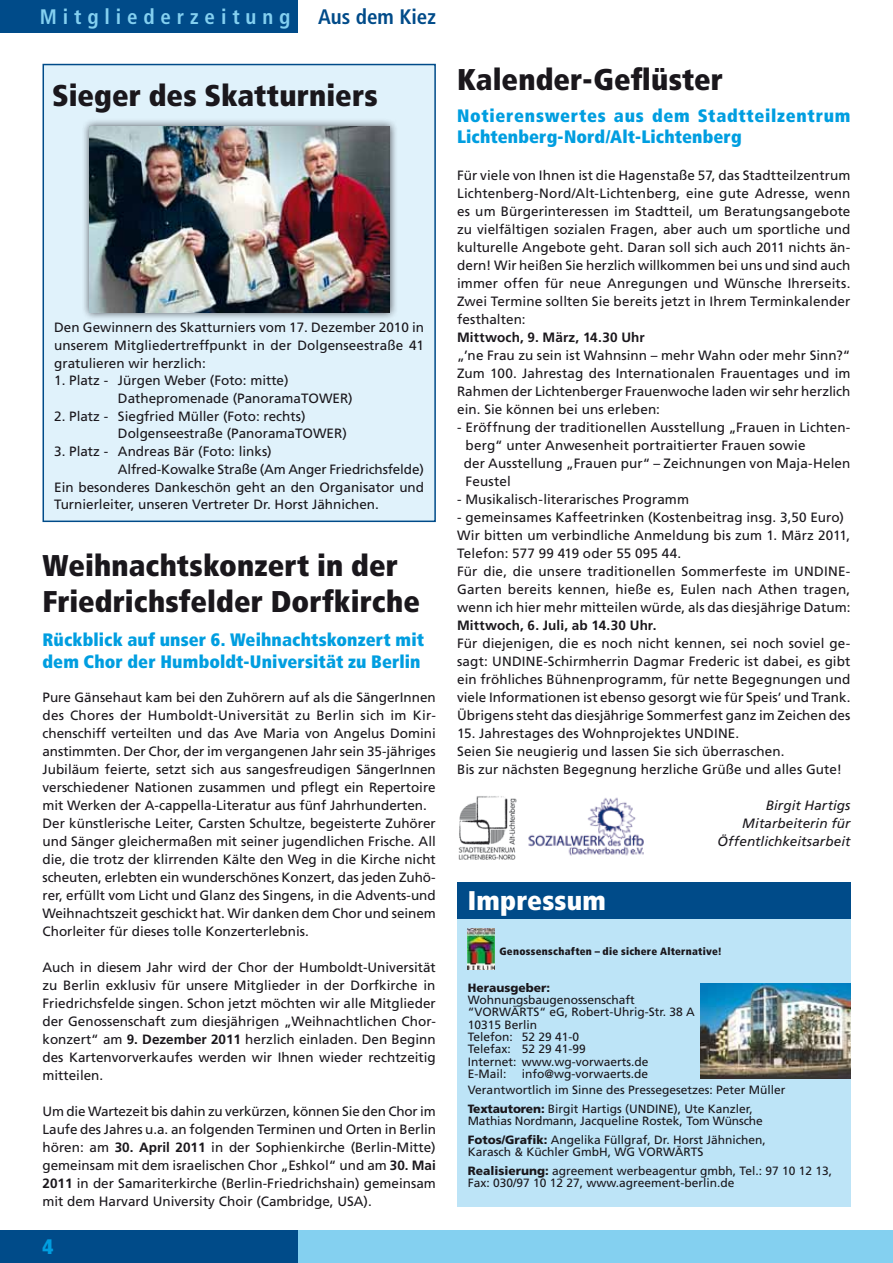
<style>
.page{position:relative;width:893px;height:1263px;background:#fff}
.page>*{position:absolute;margin:0;border:0;box-sizing:border-box;transform-origin:0 0}
.t1{font:900 condensed 30px/36px "Frutiger LT Std";letter-spacing:.005em;color:#1a171c}
.t2{font:900 condensed 27px "Frutiger LT Std";letter-spacing:.01em;color:#fff}
.t3{font:700 condensed 21px "Frutiger LT Std";letter-spacing:.28em;color:#84d0f0}
.t4{font:700 condensed 21px "Frutiger LT Std";color:#004b89}
.t5{font:900 condensed 21px "Frutiger LT Std";color:#009ee0}
.t6{font:900 condensed 18px/21.6px "Frutiger LT Std";letter-spacing:.005em;color:#009ee0}
.t7{font:900 condensed 18px/21.6px "Frutiger LT Std";letter-spacing:.03em;color:#009ee0}
.t8{font:13.5px/18px "Frutiger LT Std";color:#1a171c;text-align:justify}
.t9{font:700 13.5px "Frutiger LT Std";letter-spacing:.01em;color:#1a171c}
.t10{font:italic 13.5px/18px "Frutiger LT Std";letter-spacing:.01em;color:#1a171c;text-align:right}
.t11{font:12px/12.3px "Frutiger LT Std";color:#1a171c}
.t12{font:900 12px "Frutiger LT Std";color:#1a171c}
.t13{font:900 condensed 10.5px "Frutiger LT Std";letter-spacing:.025em;color:#1a171c}
.s1{font-weight:700}
.s2{font-weight:900}
</style>
<div class="page">
<div style="left:0;top:1230px;width:893px;height:33px;background:#84d0f0"></div>
<div style="left:0;top:0;width:297px;height:33px;background:#004b89"></div>
<div style="left:0;top:1230px;width:298px;height:33px;background:#004b89"></div>
<div style="left:43px;top:64px;width:393px;height:458px;background:#e0f2fb;border:2px solid #004b89"></div>
<div style="left:82px;top:118px;width:316px;height:203px;background:#1a171c;opacity:.75"></div>
<img style="left:90px;top:126px;width:300px;height:187px">
<div style="left:457px;top:900px;width:393px;height:306px;background:#bde4f7"></div>
<div style="left:457px;top:882px;width:393px;height:36px;background:#004b89"></div>
<img style="left:468px;top:929px;width:26px;height:40px">
<img style="left:700px;top:983px;width:150px;height:95px">
<img style="left:458px;top:796px;width:59px;height:64px">
<img style="left:528px;top:797px;width:116px;height:59px">
<h3 class="t3" style="left:40px;top:4px;width:252px">Mitgliederzeitung</h3>
<h3 class="t4" style="left:318px;top:4px;width:119px">Aus dem Kiez</h3>
<h1 class="t1" style="left:52px;top:78px;width:327px">Sieger des Skatturniers</h1>
<p class="t8" style="left:54px;top:319px;width:371px">Den Gewinnern des Skatturniers vom 17. Dezember 2010 in unserem Mitgliedertreffpunkt in der Dolgenseestraße 41 gratulieren wir herzlich:</p>
<p class="t8" style="left:118px;top:372px;width:236px;text-indent:-64px">1. Platz - Jürgen Weber (Foto: mitte)<br>Dathepromenade (PanoramaTOWER)</p>
<p class="t8" style="left:118px;top:407px;width:230px;text-indent:-64px">2. Platz - Siegfried Müller (Foto: rechts)<br>Dolgenseestraße (PanoramaTOWER)</p>
<p class="t8" style="left:54px;top:442px;width:219px">3. Platz - Andreas Bär (Foto: links)</p>
<p class="t8" style="left:118px;top:460px;width:307px">Alfred-Kowalke Straße (Am Anger Friedrichsfelde)</p>
<p class="t8" style="left:54px;top:478px;width:371px">Ein besonderes Dankeschön geht an den Organisator und</p>
<p class="t8" style="left:54px;top:496px;width:326px">Turnierleiter, unseren Vertreter Dr. Horst Jähnichen.</p>
<h1 class="t1" style="left:43px;top:547px;width:379px">Weihnachtskonzert in der<br>Friedrichsfelder Dorfkirche</h1>
<h3 class="t6" style="left:43px;top:629px;width:383px">Rückblick auf unser 6. Weihnachtskonzert mit dem Chor der Humboldt-Universität zu Berlin</h3>
<p class="t8" style="left:43px;top:688px;width:395px;text-align:left">Pure Gänsehaut kam bei den Zuhörern auf als die SängerInnen des Chores der Humboldt-Universität zu Berlin sich im Kir&shy;chenschiff verteilten und das Ave Maria von Angelus Domini anstimmten. Der Chor, der im vergangenen Jahr sein 35-jähriges Jubiläum feierte, setzt sich aus sangesfreudigen SängerInnen verschiedener Nationen zusammen und pflegt ein Repertoire mit Werken der A-cappella-Literatur aus fünf Jahrhunderten.<br>Der künstlerische Leiter, Carsten Schultze, begeisterte Zuhörer und Sänger gleichermaßen mit seiner jugendlichen Frische. All die, die trotz der klirrenden Kälte den Weg in die Kirche nicht scheuten, erlebten ein wunderschönes Konzert, das jeden Zuhö&shy;rer, erfüllt vom Licht und Glanz des Singens, in die Advents-und Weihnachtszeit geschickt hat. Wir danken dem Chor und seinem Chorleiter für dieses tolle Konzerterlebnis.</p>
<p class="t8" style="left:43px;top:958px;width:395px">Auch in diesem Jahr wird der Chor der Humboldt-Universität zu Berlin exklusiv für unsere Mitglieder in der Dorfkirche in Friedrichsfelde singen. Schon jetzt möchten wir alle Mitglieder der Genossenschaft zum diesjährigen „Weihnachtlichen Chor&shy;konzert“ am <span class="s1">9. Dezember 2011</span> herzlich einladen. Den Beginn des Kartenvorverkaufes werden wir Ihnen wieder rechtzeitig mitteilen.</p>
<p class="t8" style="left:43px;top:1102px;width:395px">Um die Wartezeit bis dahin zu verkürzen, können Sie den Chor im Laufe des Jahres u.a. an folgenden Terminen und Orten in Berlin hören: am <span class="s1">30. April 2011</span> in der Sophienkirche (Berlin-Mitte) gemeinsam mit dem israelischen Chor „Eshkol“ und am <span class="s1">30. Mai 2011</span> in der Samariterkirche (Berlin-Friedrichshain) gemeinsam mit dem Harvard University Choir (Cambridge, USA).</p>
<h3 class="t5" style="left:43px;top:1234px;width:12px">4</h3>
<h1 class="t1" style="left:457px;top:61px;width:268px">Kalender-Geflüster</h1>
<h3 class="t7" style="left:457px;top:104px;width:395px">Notierenswertes aus dem Stadtteilzentrum<br>Lichtenberg-Nord/Alt-Lichtenberg</h3>
<p class="t8" style="left:457px;top:166px;width:395px">Für viele von Ihnen ist die Hagenstaße 57, das Stadtteilzentrum Lichtenberg-Nord/Alt-Lichtenberg, eine gute Adresse, wenn es um Bürgerinteressen im Stadtteil, um Beratungsangebote zu vielfältigen sozialen Fragen, aber auch um sportliche und kulturelle Angebote geht. Daran soll sich auch 2011 nichts än&shy;dern! Wir heißen Sie herzlich willkommen bei uns und sind auch immer offen für neue Anregungen und Wünsche Ihrerseits.<br>Zwei Termine sollten Sie bereits jetzt in Ihrem Terminkalender festhalten:</p>
<p class="t9" style="left:457px;top:329px;width:189px">Mittwoch, 9. März, 14.30 Uhr</p>
<p class="t8" style="left:457px;top:346px;width:395px">„’ne Frau zu sein ist Wahnsinn – mehr Wahn oder mehr Sinn?“ Zum 100. Jahrestag des Internationalen Frauentages und im Rahmen der Lichtenberger Frauenwoche laden wir sehr herzlich ein. Sie können bei uns erleben:</p>
<p class="t8" style="left:464px;top:418px;width:388px;text-align:left;text-indent:-7px">- Eröffnung der traditionellen Ausstellung „Frauen in Lichten&shy;berg“ unter Anwesenheit portraitierter Frauen sowie<br>der Ausstellung „Frauen pur“ – Zeichnungen von Maja-Helen Feustel</p>
<p class="t8" style="left:457px;top:490px;width:233px">- Musikalisch-literarisches Programm</p>
<p class="t8" style="left:457px;top:508px;width:395px;text-align:left">- gemeinsames Kaffeetrinken (Kostenbeitrag insg. 3,50 Euro)<br>Wir bitten um verbindliche Anmeldung bis zum 1. März 2011, Telefon: 577 99 419 oder 55 095 44.<br>Für die, die unsere traditionellen Sommerfeste im UNDINE-Garten bereits kennen, hieße es, Eulen nach Athen tragen, wenn ich hier mehr mitteilen würde, als das diesjährige Datum:</p>
<p class="t9" style="left:457px;top:617px;width:201px">Mittwoch, 6. Juli, ab 14.30 Uhr.</p>
<p class="t8" style="left:457px;top:634px;width:395px">Für diejenigen, die es noch nicht kennen, sei noch soviel ge&shy;sagt: UNDINE-Schirmherrin Dagmar Frederic ist dabei, es gibt ein fröhliches Bühnenprogramm, für nette Begegnungen und viele Informationen ist ebenso gesorgt wie für Speis’ und Trank.<br>Übrigens steht das diesjährige Sommerfest ganz im Zeichen des</p>
<p class="t8" style="left:457px;top:724px;width:386px;text-align:left">15. Jahrestages des Wohnprojektes UNDINE.<br>Seien Sie neugierig und lassen Sie sich überraschen.<br>Bis zur nächsten Begegnung herzliche Grüße und alles Gute!</p>
<p class="t10" style="left:717px;top:796px;width:135px">Birgit Hartigs<br>Mitarbeiterin für<br>Öffentlichkeitsarbeit</p>
<h2 class="t2" style="left:468px;top:884px;width:140px">Impressum</h2>
<p class="t13" style="left:499px;top:944px;width:224px">Genossenschaften – die sichere Alternative!</p>
<p class="t12" style="left:468px;top:980px;width:84px">Herausgeber:</p>
<p class="t11" style="left:468px;top:994px;width:229px">Wohnungsbaugenossenschaft “VORWÄRTS“ eG, Robert-Uhrig-Str. 38 A<br>10315 Berlin<br>Telefon: 52 29 41-0<br>Telefax: 52 29 41-99<br>Internet: www.wg-vorwaerts.de<br>E-Mail:</p>
<p class="t11" style="left:468px;top:1065px;width:319px;line-height:16.5px;text-indent:54px">info@wg-vorwaerts.de<br>Verantwortlich im Sinne des Pressegesetzes: Peter Müller</p>
<p class="t11" style="left:468px;top:1103px;width:297px"><span class="s2">Textautoren:</span> Birgit Hartigs (UNDINE), Ute Kanzler,<br>Mathias Nordmann, Jacqueline Rostek, Tom Wünsche</p>
<p class="t11" style="left:468px;top:1134px;width:299px"><span class="s2">Fotos/Grafik:</span> Angelika Füllgraf, Dr. Horst Jähnichen,<br>Karasch &amp; Küchler GmbH, WG VORWÄRTS</p>
<p class="t11" style="left:468px;top:1165px;width:366px"><span class="s2">Realisierung:</span> agreement werbeagentur gmbh, Tel.: 97 10 12 13,<br>Fax: 030/97 10 12 27, www.agreement-berlin.de</p>
</div>
